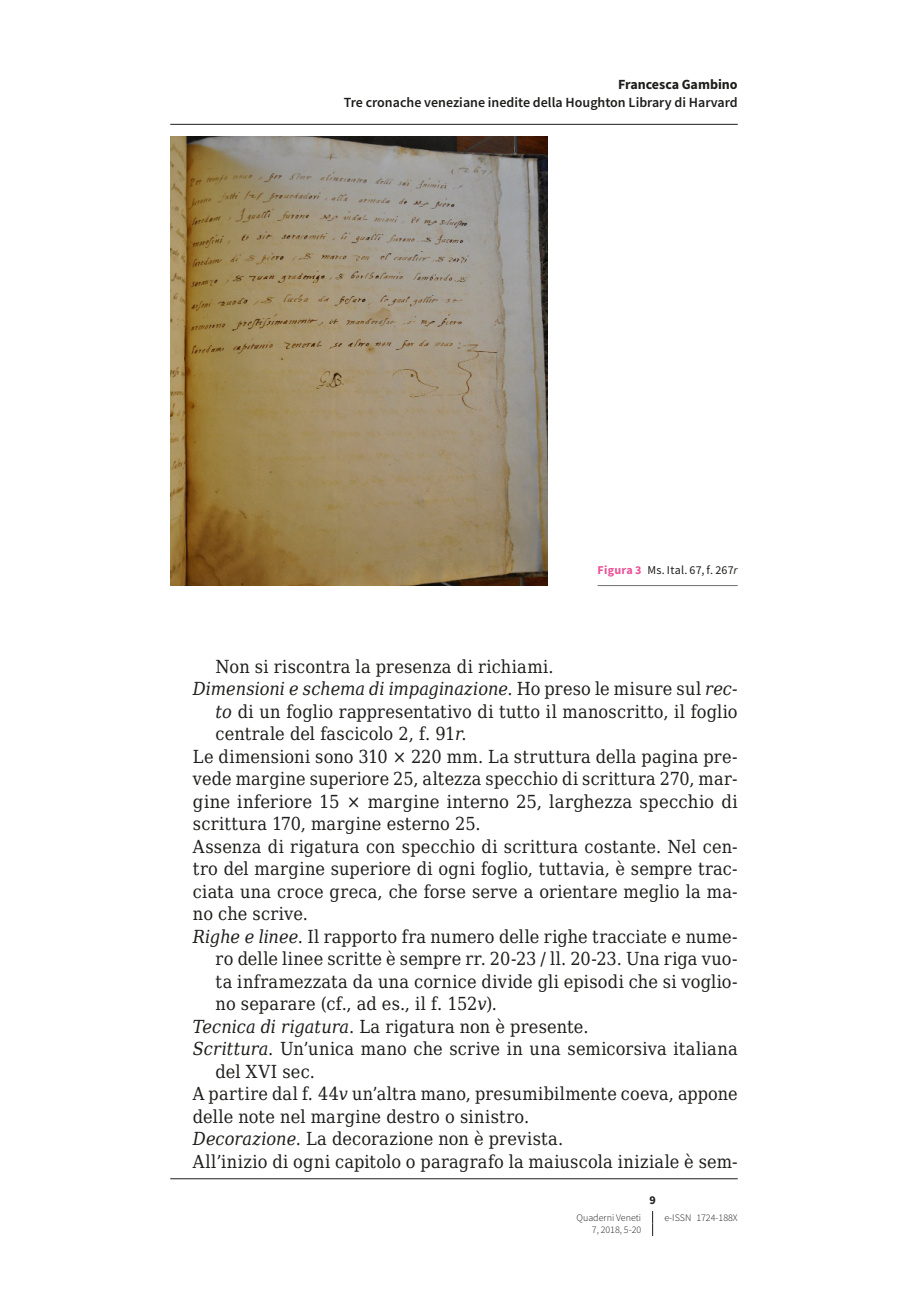
<style>
.page{position:relative;width:908px;height:1304px;background:#fff}
.page>*{position:absolute;margin:0;border:0;box-sizing:border-box;transform-origin:0 0}
.t1{font:18px "DejaVu Serif Condensed";letter-spacing:.015em;color:#1d1d1b}
.t2{font:italic 18px "DejaVu Serif Condensed";color:#1d1d1b}
.t3{font:600 14px "Source Sans Pro";color:#1d1d1b}
.t4{font:700 14px "Source Sans Pro";color:#1d1d1b}
.t5{font:12px "Source Sans Pro";letter-spacing:.02em;color:#1d1d1b}
.t6{font:700 12px "Source Sans Pro";color:#1d1d1b}
.t7{font:300 10px "Source Sans Pro";color:#1d1d1b}
.s1{font-weight:700;color:#ea5297}
.s2{font-style:italic}
.s3{font-style:normal}
</style>
<div class="page">
<hr style="left:597px;top:585px;width:140px;height:1px;background:#706f6f">
<img style="left:170px;top:136px;width:377px;height:449px">
<svg style="left:652px;top:1211px;width:1px;height:25px"></svg>
<hr style="left:170px;top:124px;width:567px;height:1px;background:#1d1d1b">
<hr style="left:170px;top:1178px;width:567px;height:1px;background:#1d1d1b">
<p class="t4" style="left:618px;top:75px;width:121px">Francesca Gambino</p>
<p class="t3" style="left:343px;top:94px;width:395px">Tre cronache veneziane inedite della Houghton Library di Harvard</p>
<p class="t5" style="left:597px;top:562px;width:142px"><span class="s1">Figura 3</span> Ms. Ital. 67, f. 267<span class="s2">r</span></p>
<p class="t1" style="left:215px;top:653px;width:339px">Non si riscontra la presenza di richiami.</p>
<p class="t2" style="left:193px;top:675px;width:546px">Dimensioni e schema di impaginazione<span class="s3">. Ho preso le misure sul</span> rec-</p>
<p class="t1" style="left:215px;top:698px;width:523px"><span class="s2">to</span> di un foglio rappresentativo di tutto il manoscritto, il foglio</p>
<p class="t1" style="left:215px;top:720px;width:252px">centrale del fascicolo 2, f. 91<span class="s2">r</span>.</p>
<p class="t1" style="left:193px;top:743px;width:546px">Le dimensioni sono 310 × 220 mm. La struttura della pagina pre-</p>
<p class="t1" style="left:193px;top:765px;width:546px">vede margine superiore 25, altezza specchio di scrittura 270, mar-</p>
<p class="t1" style="left:193px;top:788px;width:546px">gine inferiore 15 × margine interno 25, larghezza specchio di</p>
<p class="t1" style="left:193px;top:810px;width:289px">scrittura 170, margine esterno 25.</p>
<p class="t1" style="left:193px;top:833px;width:546px">Assenza di rigatura con specchio di scrittura costante. Nel cen-</p>
<p class="t1" style="left:193px;top:855px;width:546px">tro del margine superiore di ogni foglio, tuttavia, è sempre trac-</p>
<p class="t1" style="left:193px;top:878px;width:546px">ciata una croce greca, che forse serve a orientare meglio la ma-</p>
<p class="t1" style="left:193px;top:900px;width:116px">no che scrive.</p>
<p class="t1" style="left:193px;top:923px;width:546px"><span class="s2">Righe e linee</span>. Il rapporto fra numero delle righe tracciate e nume-</p>
<p class="t1" style="left:215px;top:945px;width:523px">ro delle linee scritte è sempre rr. 20-23 / ll. 20-23. Una riga vuo-</p>
<p class="t1" style="left:215px;top:968px;width:523px">ta inframezzata da una cornice divide gli episodi che si voglio-</p>
<p class="t1" style="left:215px;top:990px;width:283px">no separare (cf., ad es., il f. 152<span class="s2">v</span>).</p>
<p class="t1" style="left:193px;top:1013px;width:397px"><span class="s2">Tecnica di rigatura</span>. La rigatura non è presente.</p>
<p class="t1" style="left:193px;top:1035px;width:546px"><span class="s2">Scrittura</span>. Un’unica mano che scrive in una semicorsiva italiana</p>
<p class="t1" style="left:215px;top:1058px;width:101px">del XVI sec.</p>
<p class="t1" style="left:193px;top:1080px;width:546px">A partire dal f. 44<span class="s2">v</span> un’altra mano, presumibilmente coeva, appone</p>
<p class="t1" style="left:193px;top:1103px;width:337px">delle note nel margine destro o sinistro.</p>
<p class="t1" style="left:193px;top:1125px;width:371px"><span class="s2">Decorazione</span>. La decorazione non è prevista.</p>
<p class="t1" style="left:193px;top:1148px;width:546px">All’inizio di ogni capitolo o paragrafo la maiuscola iniziale è sem-</p>
<p class="t6" style="left:649px;top:1192px;width:8px">9</p>
<p class="t7" style="left:576px;top:1211px;width:66px">Quaderni Veneti</p>
<p class="t7" style="left:664px;top:1211px;width:75px">e-ISSN 1724-188X</p>
<p class="t7" style="left:591px;top:1224px;width:51px">7, 2018, 5-20</p>
</div>
